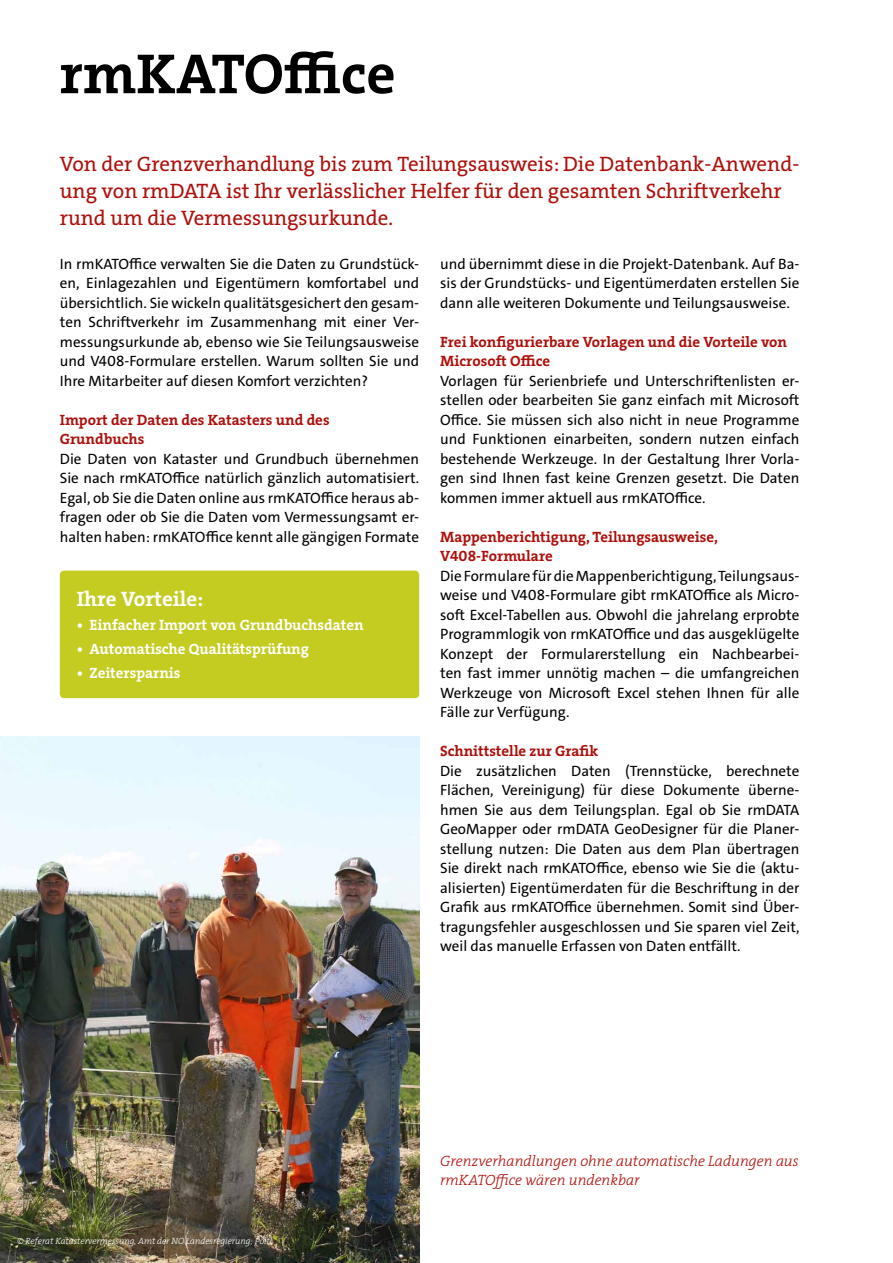
<style>
.page{position:relative;width:893px;height:1263px;background:#fff}
.page>*{position:absolute;margin:0;border:0;box-sizing:border-box;transform-origin:0 0}
.t1{font:57px "The Serif LP7 Bld";color:#000}
.t2{font:21px/27px "The Serif LP5 Plain";color:#ae0f0a}
.t3{font:21px "The Serif LP7 Bld";color:#fff}
.t4{font:15px/19.5px "The Sans C4 s";color:#000;text-align:justify}
.t5{font:15px/19.5px "The Serif LP7 Bld";color:#ae0f0a}
.t6{font:15px "The Serif LP7 Bld";color:#fff}
.t7{font:15px/19.5px "The Serif LP3 Lig IT";color:#ae0f0a}
.t8{font:9px "The Serif LP3 Lig IT";color:#fff}
.s1{font-family:"The Sans C4 s";font-weight:700}
</style>
<div class="page">
<div style="left:60px;top:571px;width:359px;height:127px;background:#c4cc21;border-radius:4px"></div>
<img style="left:0;top:737px;width:419px;height:526px">
<h1 class="t1" style="left:60px;top:36px;width:338px">rmKATOffice</h1>
<h2 class="t2" style="left:60px;top:150px;width:741px">Von der Grenzverhandlung bis zum Teilungsausweis: Die Datenbank-Anwend&shy;ung von rmDATA ist Ihr verlässlicher Helfer für den gesamten Schriftverkehr rund um die Vermessungsurkunde.</h2>
<p class="t4" style="left:60px;top:254px;width:361px">In rmKATOffice verwalten Sie die Daten zu Grundstück&shy;en, Einlagezahlen und Eigentümern komfortabel und übersichtlich. Sie wickeln qualitätsgesichert den gesam&shy;ten Schriftverkehr im Zusammenhang mit einer Ver&shy;messungsurkunde ab, ebenso wie Sie Teilungsausweise und V408-Formulare erstellen. Warum sollten Sie und Ihre Mitarbeiter auf diesen Komfort verzichten?</p>
<p class="t5" style="left:60px;top:410px;width:271px">Import der Daten des Katasters und des<br>Grundbuchs</p>
<p class="t4" style="left:60px;top:449px;width:361px">Die Daten von Kataster und Grundbuch übernehmen Sie nach rmKATOffice natürlich gänzlich automatisiert.<br>Egal, ob Sie die Daten online aus rmKATOffice heraus ab&shy;fragen oder ob Sie die Daten vom Vermessungsamt er&shy;halten haben: rmKATOffice kennt alle gängigen Formate</p>
<p class="t4" style="left:440px;top:254px;width:361px">und übernimmt diese in die Projekt-Datenbank. Auf Ba&shy;sis der Grundstücks- und Eigentümerdaten erstellen Sie dann alle weiteren Dokumente und Teilungsausweise.</p>
<p class="t5" style="left:440px;top:332px;width:348px">Frei konfigurierbare Vorlagen und die Vorteile von<br>Microsoft Office</p>
<p class="t4" style="left:440px;top:371px;width:361px">Vorlagen für Serienbriefe und Unterschriftenlisten er&shy;stellen oder bearbeiten Sie ganz einfach mit Microsoft Office. Sie müssen sich also nicht in neue Programme und Funktionen einarbeiten, sondern nutzen einfach bestehende Werkzeuge. In der Gestaltung Ihrer Vorla&shy;gen sind Ihnen fast keine Grenzen gesetzt. Die Daten kommen immer aktuell aus rmKATOffice.</p>
<p class="t5" style="left:440px;top:527px;width:279px">Mappenberichtigung, Teilungsausweise,<br>V<span class="s1">408</span>-Formulare</p>
<p class="t4" style="left:440px;top:566px;width:361px">Die Formulare für die Mappenberichtigung, Teilungsaus&shy;weise und V408-Formulare gibt rmKATOffice als Micro&shy;soft Excel-Tabellen aus. Obwohl die jahrelang erprobte Programmlogik von rmKATOffice und das ausgeklügelte Konzept der Formularerstellung ein Nachbearbei&shy;ten fast immer unnötig machen – die umfangreichen Werkzeuge von Microsoft Excel stehen Ihnen für alle Fälle zur Verfügung.</p>
<p class="t5" style="left:440px;top:741px;width:160px">Schnittstelle zur Grafik</p>
<p class="t4" style="left:440px;top:761px;width:361px">Die zusätzlichen Daten (Trennstücke, berechnete Flächen, Vereinigung) für diese Dokumente überne&shy;hmen Sie aus dem Teilungsplan. Egal ob Sie rmDATA GeoMapper oder rmDATA GeoDesigner für die Planer&shy;stellung nutzen: Die Daten aus dem Plan übertragen Sie direkt nach rmKATOffice, ebenso wie Sie die (aktu&shy;alisierten) Eigentümerdaten für die Beschriftung in der Grafik aus rmKATOffice übernehmen. Somit sind Über&shy;tragungsfehler ausgeschlossen und Sie sparen viel Zeit, weil das manuelle Erfassen von Daten entfällt.</p>
<h2 class="t3" style="left:77px;top:585px;width:128px">Ihre Vorteile:</h2>
<p class="t6" style="left:77px;top:615px;width:288px">• Einfacher Import von Grundbuchsdaten</p>
<p class="t6" style="left:77px;top:639px;width:234px">• Automatische Qualitätsprüfung</p>
<p class="t6" style="left:77px;top:663px;width:105px">• Zeitersparnis</p>
<p class="t8" style="left:17px;top:1235px;width:257px">© Referat Katastervermessung, Amt der NÖ Landesregierung; Pöltl</p>
<p class="t7" style="left:440px;top:1151px;width:360px">Grenzverhandlungen ohne automatische Ladungen aus rmKATOffice wären undenkbar</p>
</div>
